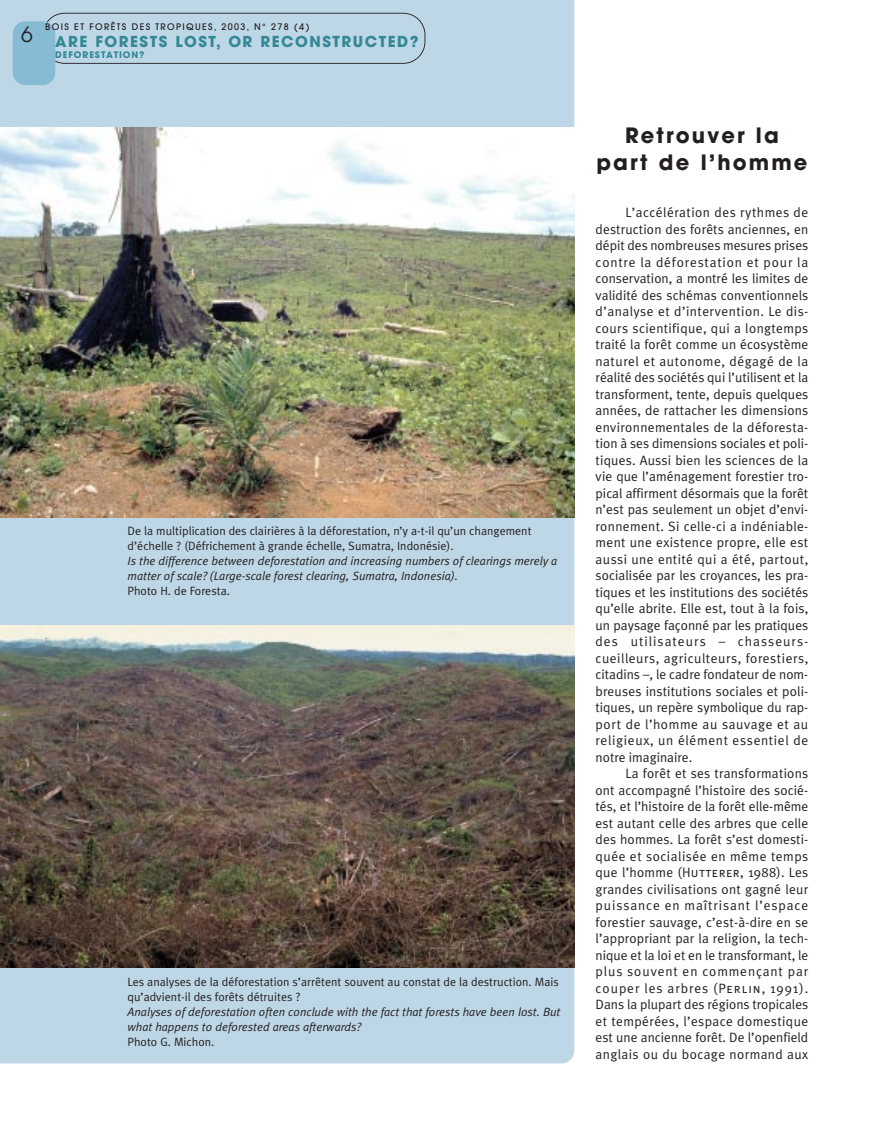
<style>
.page{position:relative;width:893px;height:1148px;background:#fff}
.page>*{position:absolute;margin:0;border:0;box-sizing:border-box;transform-origin:0 0}
.t1{font:700 21px/27px "Avant Garde";letter-spacing:.1em;color:#231f1f;text-align:center}
.t2{font:21px "Avant Garde";color:#231f1f}
.t3{font:700 15px "Avant Garde";letter-spacing:.1em;color:#348894}
.t4{font:13.5px/16.5px "Meta Plus Normal";letter-spacing:.03em;color:#231f1f;text-align:justify}
.t5{font:12px/15px "Meta Plus Normal";color:#231f1f}
.t6{font:italic 12px/15px "Meta Plus Normal";color:#231f1f}
.t7{font:500 9px "Avant Garde";letter-spacing:.15em;color:#231f1f}
.t8{font:700 9px "Avant Garde";letter-spacing:.1em;color:#348894}
.s1{font-family:"Meta Plus Normal Caps"}
</style>
<div class="page">
<div style="left:0;top:0;width:574px;height:1063px;background:#bed7e7"></div>
<div style="left:43px;top:13px;width:382px;height:51px;background:#bed7e7"></div>
<div style="left:13px;top:21px;width:42px;height:64px;background:#87bbd4;border-radius:13px"></div>
<img style="left:0;top:128px;width:574px;height:389px">
<img style="left:0;top:625px;width:574px;height:343px">
<h1 class="t2" style="left:21px;top:26px;width:13px">6</h1>
<p class="t7" style="left:45px;top:23px;width:266px">BOIS ET FORÊTS DES TROPIQUES, 2003, N° 278 (4)</p>
<p class="t8" style="left:55px;top:51px;width:91px">DEFORESTATION?</p>
<p class="t3" style="left:55px;top:36px;width:365px">ARE FORESTS LOST, OR RECONSTRUCTED?</p>
<p class="t5" style="left:128px;top:524px;width:405px">De la multiplication des clairières à la déforestation, n’y a-t-il qu’un changement d’échelle ? (Défrichement à grande échelle, Sumatra, Indonésie).</p>
<p class="t6" style="left:128px;top:554px;width:431px">Is the difference between deforestation and increasing numbers of clearings merely a matter of scale? (Large-scale forest clearing, Sumatra, Indonesia).</p>
<p class="t5" style="left:128px;top:584px;width:104px">Photo H. de Foresta.</p>
<p class="t5" style="left:128px;top:975px;width:433px">Les analyses de la déforestation s’arrêtent souvent au constat de la destruction. Mais qu’advient-il des forêts détruites ?</p>
<p class="t6" style="left:128px;top:1005px;width:434px">Analyses of deforestation often conclude with the fact that forests have been lost. But what happens to deforested areas afterwards?</p>
<p class="t5" style="left:128px;top:1035px;width:88px">Photo G. Michon.</p>
<h1 class="t1" style="left:596px;top:124px;width:212px">Retrouver la<br>part de l’homme</h1>
<p class="t4" style="left:595px;top:205px;width:214px;text-indent:30px">L’accélération des rythmes de destruction des forêts anciennes, en dépit des nombreuses mesures prises contre la déforestation et pour la conservation, a montré les limites de validité des schémas conventionnels d’analyse et d’intervention. Le dis&shy;cours scientifique, qui a longtemps traité la forêt comme un écosystème naturel et autonome, dégagé de la réalité des sociétés qui l’utilisent et la transforment, tente, depuis quelques années, de rattacher les dimensions environnementales de la déforesta&shy;tion à ses dimensions sociales et poli&shy;tiques. Aussi bien les sciences de la vie que l’aménagement forestier tro&shy;pical affirment désormais que la forêt n’est pas seulement un objet d’envi&shy;ronnement. Si celle-ci a indéniable&shy;ment une existence propre, elle est aussi une entité qui a été, partout, socialisée par les croyances, les pra&shy;tiques et les institutions des sociétés qu’elle abrite. Elle est, tout à la fois, un paysage façonné par les pratiques des utilisateurs – chasseurs&shy;cueilleurs, agriculteurs, forestiers, citadins –, le cadre fondateur de nom&shy;breuses institutions sociales et poli&shy;tiques, un repère symbolique du rap&shy;port de l’homme au sauvage et au religieux, un élément essentiel de notre imaginaire.</p>
<p class="t4" style="left:595px;top:766px;width:214px;text-indent:30px">La forêt et ses transformations ont accompagné l’histoire des socié&shy;tés, et l’histoire de la forêt elle-même est autant celle des arbres que celle des hommes. La forêt s’est domesti&shy;quée et socialisée en même temps que l’homme (<span class="s1">Hutterer</span>, 1988). Les grandes civilisations ont gagné leur puissance en maîtrisant l’espace forestier sauvage, c’est-à-dire en se l’appropriant par la religion, la tech&shy;nique et la loi et en le transformant, le plus souvent en commençant par couper les arbres (<span class="s1">Perlin</span>, 1991).<br>Dans la plupart des régions tropicales et tempérées, l’espace domestique est une ancienne forêt. De l’openfield anglais ou du bocage normand aux</p>
</div>
